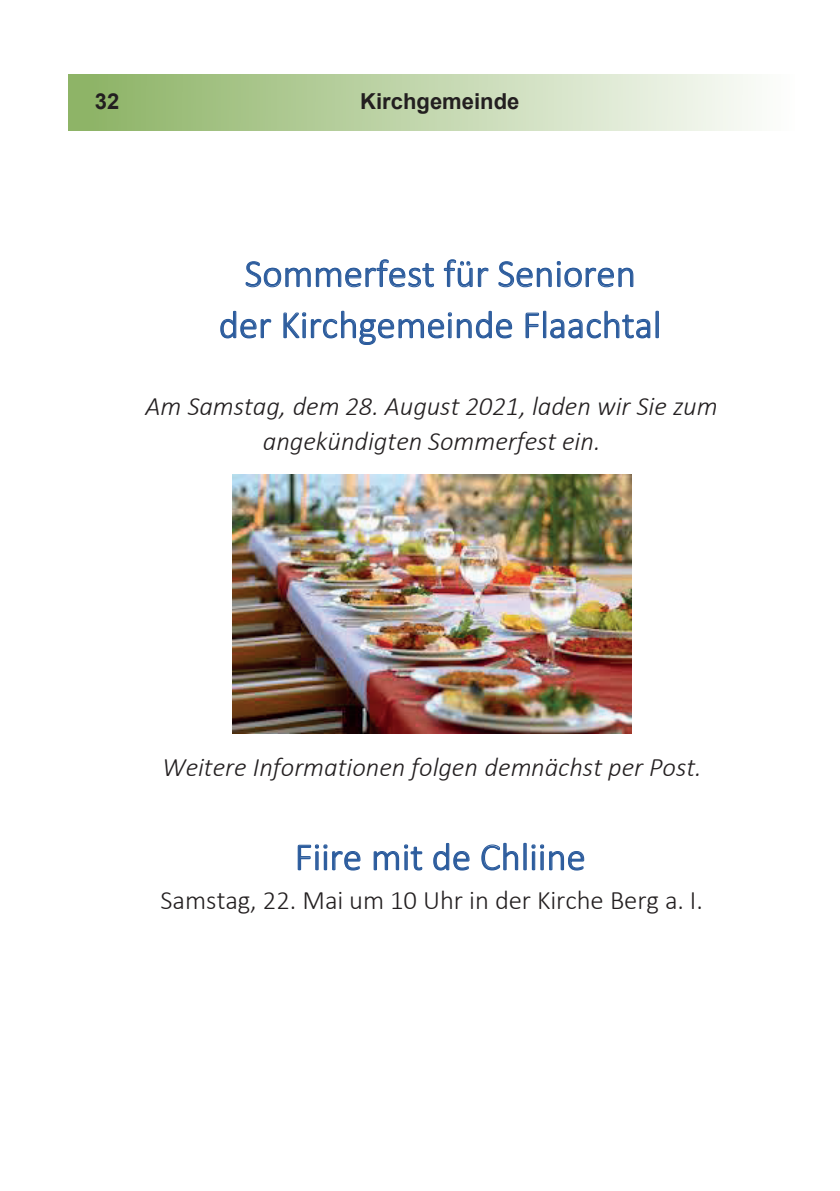
<style>
.page{position:relative;width:840px;height:1191px;background:#fff}
.page>*{position:absolute;margin:0;border:0;box-sizing:border-box;transform-origin:0 0}
.t1{font:300 38.6px/51.2px "Calibri";color:#2c5c9d;text-align:center}
.t2{font:italic 300 26.8px/35.2px "Calibri";color:#231f20;text-align:center}
.t3{font:300 26.8px "Calibri";color:#231f20}
.t4{font:700 22px "Arial";color:#231f20}
</style>
<div class="page">
<div style="left:68px;top:74px;width:726px;height:56px;background:linear-gradient(to right,#8ab262,#fdfefd)"></div>
<img style="left:232px;top:474px;width:399px;height:259px">
<p class="t4" style="left:95px;top:86px;width:26px">32</p>
<p class="t4" style="left:360px;top:86px;width:160px">Kirchgemeinde</p>
<h1 class="t1" style="left:219px;top:248px;width:444px">Sommerfest für Senioren der Kirchgemeinde Flaachtal</h1>
<p class="t2" style="left:145px;top:388px;width:573px">Am Samstag, dem 28. August 2021, laden wir Sie zum angekündigten Sommerfest ein.</p>
<p class="t2" style="left:162px;top:749px;width:541px">Weitere Informationen folgen demnächst per Post.</p>
<h1 class="t1" style="left:294px;top:831px;width:292px">Fiire mit de Chliine</h1>
<p class="t3" style="left:160px;top:883px;width:544px">Samstag, 22. Mai um 10 Uhr in der Kirche Berg a. I.</p>
</div>
